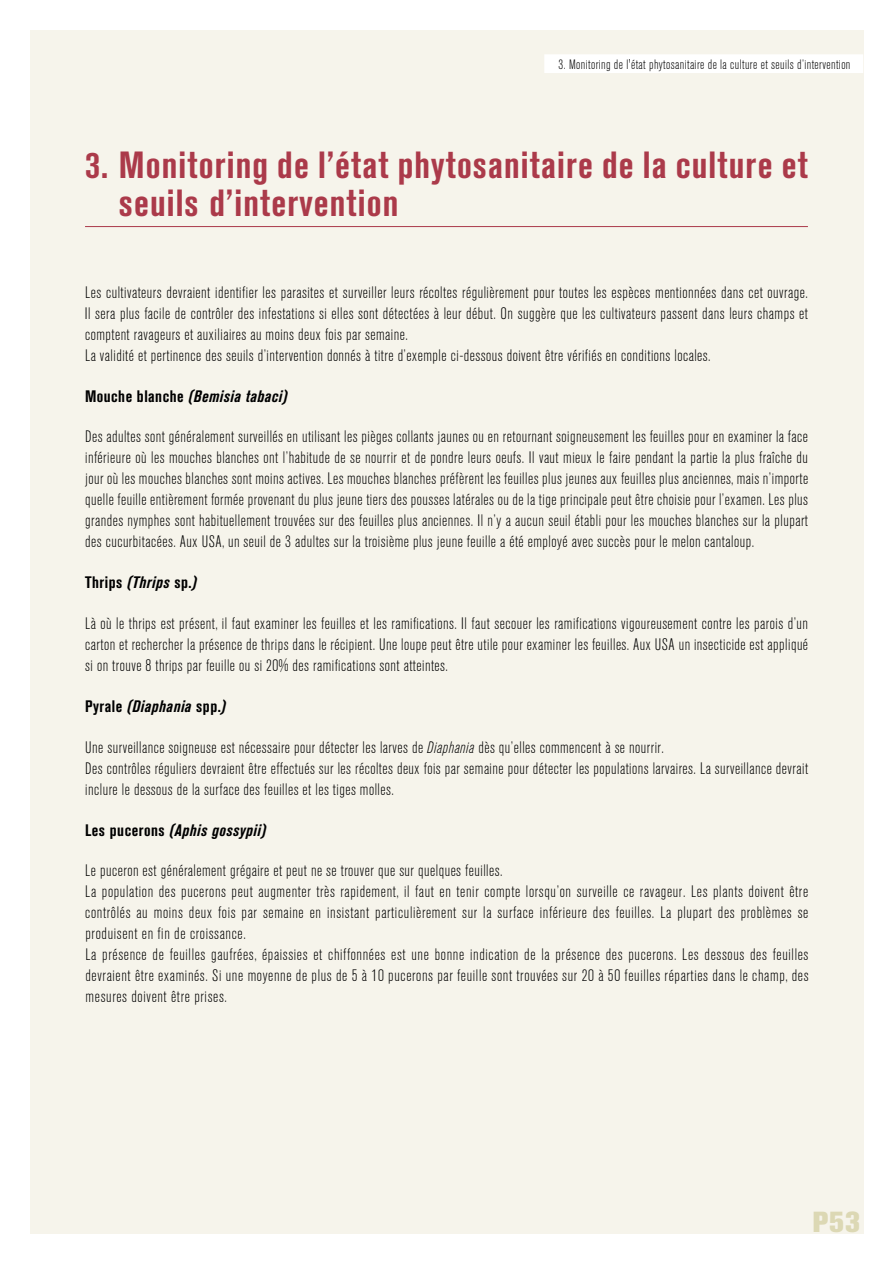
<style>
.page{position:relative;width:893px;height:1263px;background:#fff}
.page>*{position:absolute;margin:0;border:0;box-sizing:border-box;transform-origin:0 0}
.t1{font:700 condensed 37.5px/37.5px "Akzidenz Grotesk BQ";letter-spacing:.03em;color:#ab3a4a}
.t2{font:800 28.8px "Akzidenz Grotesk BQ";color:#dcd8b4}
.t3{font:300 condensed 16.5px/21px "Akzidenz Grotesk BQ";letter-spacing:.03em;color:#000}
.t4{font:italic 700 condensed 16.5px "Akzidenz Grotesk BQ";letter-spacing:.03em;color:#000}
.t5{font:700 condensed 16.5px "Akzidenz Grotesk BQ";letter-spacing:.03em;color:#000}
.t6{font:300 condensed 13.5px "Akzidenz Grotesk BQ";letter-spacing:.03em;color:#000}
.s1{font-style:normal}
.s2{font-style:italic}
</style>
<div class="page">
<div style="left:30px;top:30px;width:833px;height:1203px;background:#f6f4eb"></div>
<div style="left:544px;top:54px;width:319px;height:19px;background:#fff"></div>
<hr style="left:85px;top:226px;width:723px;height:1px;background:#ab3a4a">
<p class="t6" style="left:559px;top:57px;width:293px">3. Monitoring de l'état phytosanitaire de la culture et seuils d’intervention</p>
<h1 class="t1" style="left:119px;top:146px;width:690px;text-indent:-34px">3. Monitoring de l’état phytosanitaire de la culture et seuils d’intervention</h1>
<p class="t3" style="left:85px;top:282px;width:724px">Les cultivateurs devraient identifier les parasites et surveiller leurs récoltes régulièrement pour toutes les espèces mentionnées dans cet ouvrage.<br>Il sera plus facile de contrôler des infestations si elles sont détectées à leur début. On suggère que les cultivateurs passent dans leurs champs et comptent ravageurs et auxiliaires au moins deux fois par semaine.<br>La validité et pertinence des seuils d’intervention donnés à titre d’exemple ci-dessous doivent être vérifiés en conditions locales.</p>
<p class="t4" style="left:85px;top:386px;width:204px"><span class="s1">Mouche blanche</span> (Bemisia tabaci)</p>
<p class="t3" style="left:85px;top:427px;width:725px;text-align:justify">Des adultes sont généralement surveillés en utilisant les pièges collants jaunes ou en retournant soigneusement les feuilles pour en examiner la face inférieure où les mouches blanches ont l’habitude de se nourrir et de pondre leurs oeufs. Il vaut mieux le faire pendant la partie la plus fraîche du jour où les mouches blanches sont moins actives. Les mouches blanches préfèrent les feuilles plus jeunes aux feuilles plus anciennes, mais n’importe quelle feuille entièrement formée provenant du plus jeune tiers des pousses latérales ou de la tige principale peut être choisie pour l’examen. Les plus grandes nymphes sont habituellement trouvées sur des feuilles plus anciennes. Il n’y a aucun seuil établi pour les mouches blanches sur la plupart des cucurbitacées. Aux USA, un seuil de 3 adultes sur la troisième plus jeune feuille a été employé avec succès pour le melon cantaloup.</p>
<p class="t5" style="left:85px;top:573px;width:113px">Thrips <span class="s2">(Thrips</span> sp.<span class="s2">)</span></p>
<p class="t3" style="left:85px;top:613px;width:724px;text-align:justify">Là où le thrips est présent, il faut examiner les feuilles et les ramifications. Il faut secouer les ramifications vigoureusement contre les parois d’un carton et rechercher la présence de thrips dans le récipient. Une loupe peut être utile pour examiner les feuilles. Aux USA un insecticide est appliqué si on trouve 8 thrips par feuille ou si 20% des ramifications sont atteintes.</p>
<p class="t4" style="left:85px;top:697px;width:142px"><span class="s1">Pyrale</span> (Diaphania <span class="s1">spp.</span>)</p>
<p class="t3" style="left:85px;top:737px;width:724px">Une surveillance soigneuse est nécessaire pour détecter les larves de <span class="s2">Diaphania</span> dès qu’elles commencent à se nourrir.<br>Des contrôles réguliers devraient être effectués sur les récoltes deux fois par semaine pour détecter les populations larvaires. La surveillance devrait inclure le dessous de la surface des feuilles et les tiges molles.</p>
<p class="t4" style="left:85px;top:820px;width:182px"><span class="s1">Les pucerons</span> (Aphis gossypii)</p>
<p class="t3" style="left:85px;top:861px;width:725px">Le puceron est généralement grégaire et peut ne se trouver que sur quelques feuilles.<br>La population des pucerons peut augmenter très rapidement, il faut en tenir compte lorsqu’on surveille ce ravageur. Les plants doivent être contrôlés au moins deux fois par semaine en insistant particulièrement sur la surface inférieure des feuilles. La plupart des problèmes se produisent en fin de croissance.<br>La présence de feuilles gaufrées, épaissies et chiffonnées est une bonne indication de la présence des pucerons. Les dessous des feuilles devraient être examinés. Si une moyenne de plus de 5 à 10 pucerons par feuille sont trouvées sur 20 à 50 feuilles réparties dans le champ, des mesures doivent être prises.</p>
<h2 class="t2" style="left:813px;top:1205px;width:49px">P53</h2>
</div>
